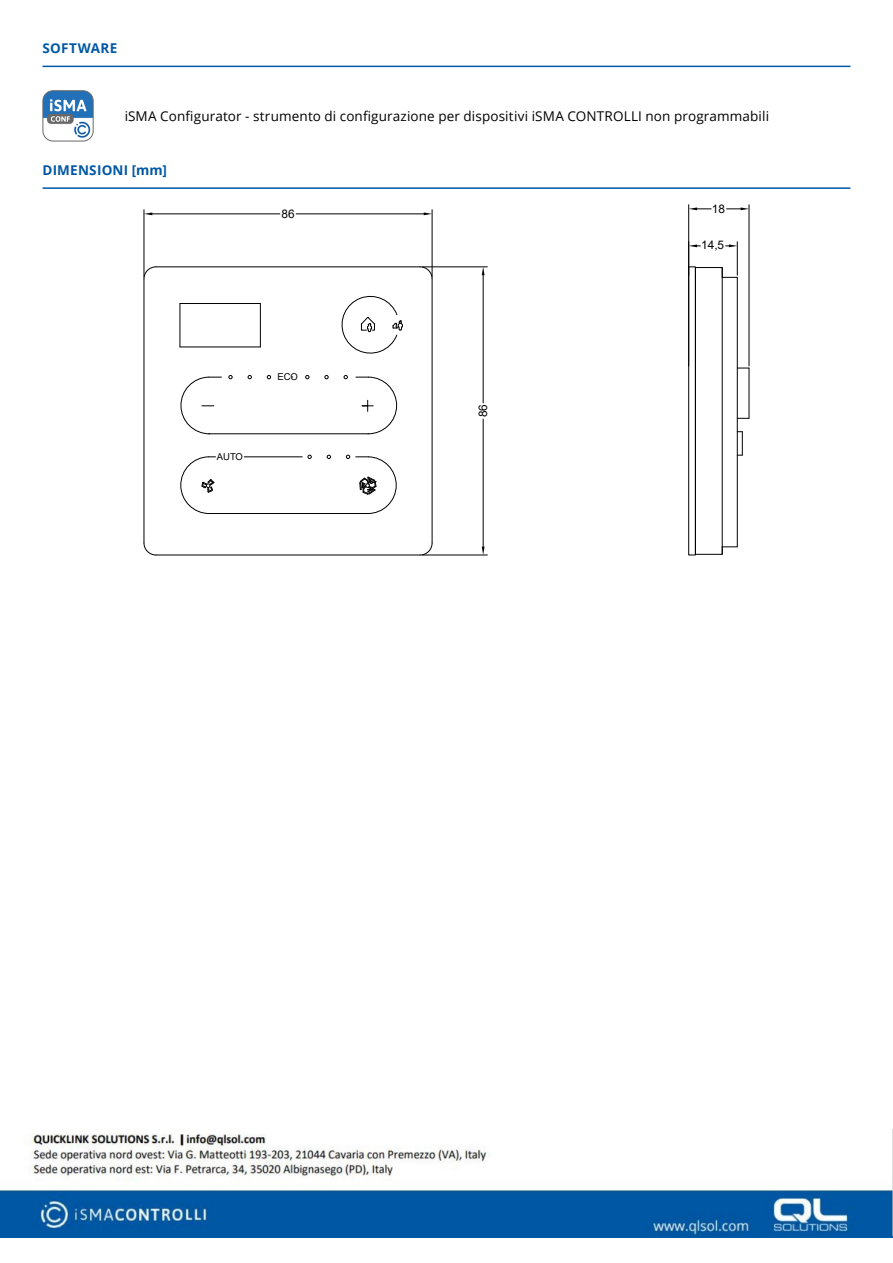
<style>
.page{position:relative;width:893px;height:1263px;background:#fff}
.page>*{position:absolute;margin:0;border:0;box-sizing:border-box;transform-origin:0 0}
.t1{font:13.5px "Open Sans";letter-spacing:.01em;color:#000}
.t2{font:700 13.5px "Open Sans";letter-spacing:.015em;color:#0058a5}
.t3{font:11.85px "Arial";color:#000}
.t4{font:9.45px "Arial";color:#000}
</style>
<div class="page">
<div style="left:0;top:1191px;width:893px;height:46px;background:#0058a5"></div>
<hr style="left:43px;top:66px;width:807px;height:1px;background:#0058a5">
<hr style="left:43px;top:187px;width:807px;height:2px;background:#0058a5">
<img style="left:43px;top:91px;width:50px;height:50px">
<div style="left:43px;top:90px;width:51px;height:51px;border:1px solid #696969;border-radius:10px"></div>
<hr style="left:144px;top:279px;width:1px;height:264px;background:#000">
<hr style="left:156px;top:555px;width:264px;height:1px;background:#000">
<hr style="left:432px;top:279px;width:1px;height:264px;background:#000">
<hr style="left:156px;top:266px;width:264px;height:1px;background:#000">
<hr style="left:180px;top:303px;width:80px;height:1px;background:#000">
<hr style="left:260px;top:303px;width:1px;height:44px;background:#000">
<hr style="left:180px;top:347px;width:80px;height:1px;background:#000">
<hr style="left:180px;top:303px;width:1px;height:44px;background:#000">
<svg style="left:144px;top:542px;width:13px;height:13px"></svg>
<svg style="left:144px;top:266px;width:13px;height:14px"></svg>
<svg style="left:419px;top:542px;width:14px;height:13px"></svg>
<svg style="left:419px;top:266px;width:14px;height:14px"></svg>
<hr style="left:209px;top:513px;width:159px;height:1px;background:#000">
<hr style="left:209px;top:433px;width:160px;height:1px;background:#000">
<hr style="left:244px;top:456px;width:58px;height:1px;background:#000">
<hr style="left:422px;top:266px;width:65px;height:1px;background:#000">
<hr style="left:422px;top:555px;width:65px;height:1px;background:#000">
<hr style="left:483px;top:275px;width:1px;height:128px;background:#000">
<hr style="left:483px;top:419px;width:1px;height:128px;background:#000">
<svg style="left:482px;top:267px;width:3px;height:8px"></svg>
<svg style="left:482px;top:547px;width:3px;height:8px"></svg>
<div style="left:688px;top:266px;width:8px;height:289px;border:1px solid #000"></div>
<div style="left:695px;top:267px;width:28px;height:288px;border:1px solid #000"></div>
<hr style="left:749px;top:368px;width:1px;height:50px;background:#000">
<svg style="left:738px;top:431px;width:5px;height:25px"></svg>
<svg style="left:722px;top:267px;width:15px;height:11px"></svg>
<hr style="left:737px;top:277px;width:1px;height:270px;background:#000">
<svg style="left:722px;top:546px;width:15px;height:8px"></svg>
<hr style="left:688px;top:205px;width:1px;height:161px;background:#000">
<hr style="left:749px;top:205px;width:1px;height:161px;background:#000">
<svg style="left:689px;top:207px;width:22px;height:3px"></svg>
<svg style="left:727px;top:207px;width:22px;height:3px"></svg>
<svg style="left:356px;top:376px;width:41px;height:58px"></svg>
<svg style="left:341px;top:295px;width:62px;height:59px"></svg>
<svg style="left:180px;top:456px;width:35px;height:58px"></svg>
<svg style="left:228px;top:375px;width:5px;height:4px"></svg>
<svg style="left:248px;top:375px;width:4px;height:4px"></svg>
<svg style="left:267px;top:375px;width:4px;height:4px"></svg>
<svg style="left:305px;top:375px;width:4px;height:4px"></svg>
<svg style="left:324px;top:375px;width:5px;height:4px"></svg>
<svg style="left:344px;top:375px;width:4px;height:4px"></svg>
<svg style="left:308px;top:455px;width:4px;height:4px"></svg>
<svg style="left:327px;top:455px;width:4px;height:4px"></svg>
<svg style="left:346px;top:455px;width:4px;height:4px"></svg>
<svg style="left:356px;top:456px;width:41px;height:58px"></svg>
<hr style="left:144px;top:210px;width:1px;height:67px;background:#000">
<hr style="left:432px;top:210px;width:1px;height:67px;background:#000">
<hr style="left:152px;top:213px;width:128px;height:1px;background:#000">
<hr style="left:296px;top:213px;width:128px;height:1px;background:#000">
<svg style="left:144px;top:212px;width:8px;height:3px"></svg>
<svg style="left:424px;top:212px;width:8px;height:3px"></svg>
<hr style="left:737px;top:242px;width:1px;height:33px;background:#000">
<svg style="left:689px;top:244px;width:11px;height:3px"></svg>
<svg style="left:726px;top:244px;width:11px;height:3px"></svg>
<svg style="left:180px;top:376px;width:41px;height:58px"></svg>
<img style="left:1px;top:1133px;width:891px;height:103px">
<p class="t2" style="left:43px;top:38px;width:76px">SOFTWARE</p>
<p class="t1" style="left:125px;top:107px;width:646px">iSMA Configurator - strumento di configurazione per dispositivi iSMA CONTROLLI non programmabili</p>
<p class="t2" style="left:43px;top:160px;width:126px">DIMENSIONI [mm]</p>
<p class="t3" style="left:282px;top:206px;width:15px">86</p>
<p class="t4" style="left:217px;top:450px;width:28px">AUTO</p>
<p class="t4" style="left:277px;top:371px;width:22px">ECO</p>
<p class="t3" style="left:475px;top:417px;width:15px;rotate:-90deg">86</p>
<p class="t3" style="left:712px;top:201px;width:15px">18</p>
<p class="t3" style="left:701px;top:237px;width:25px">14,5</p>
</div>
